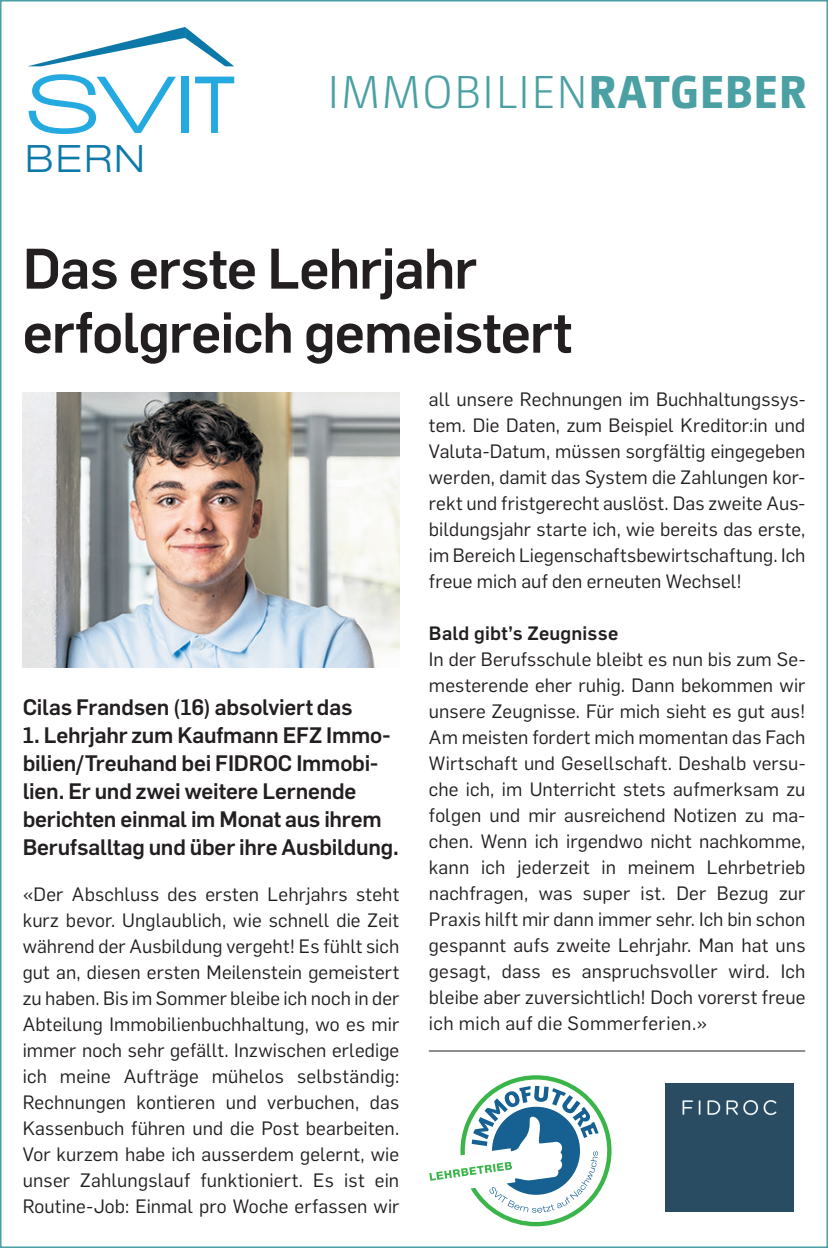
<style>
.page{position:relative;width:828px;height:1248px;background:#fff}
.page>*{position:absolute;margin:0;border:0;box-sizing:border-box;transform-origin:0 0}
.t1{font:500 56px/64px "Flama";letter-spacing:-.02em;color:#231f20}
.t2{font:300 46px "Camingo Dos Text";letter-spacing:.025em;color:#4aa0a3}
.t3{font:300 expanded 37.8px "Helvetica Neue LT Std";color:#0c79a9}
.t4{font:500 22px/28px "Flama";letter-spacing:-.01em;color:#231f20}
.t5{font:19px/26px "Flama";letter-spacing:.01em;color:#231f20;text-align:justify}
.t6{font:500 19px "Flama";letter-spacing:.01em;color:#231f20}
.s1{font-weight:800}
</style>
<div class="page">
<svg style="left:29px;top:74px;width:147px;height:60px"></svg>
<div style="left:182px;top:77px;width:7px;height:56px;background:#24aae1"></div>
<svg style="left:195px;top:77px;width:39px;height:56px"></svg>
<svg style="left:29px;top:27px;width:205px;height:39px"></svg>
<img style="left:23px;top:393px;width:376px;height:274px">
<div style="left:665px;top:1083px;width:128px;height:128px;background:#294c63"></div>
<hr style="left:429px;top:1050px;width:376px;height:1px;background:#231f20">
<svg style="left:429px;top:1075px;width:182px;height:151px"></svg>
<h3 class="t3" style="left:26px;top:136px;width:121px">BERN</h3>
<h2 class="t2" style="left:328px;top:65px;width:480px">IMMOBILIEN<span class="s1">RATGEBER</span></h2>
<h1 class="t1" style="left:23px;top:232px;width:551px">Das erste Lehrjahr erfolgreich gemeistert</h1>
<p class="t4" style="left:23px;top:691px;width:331px">Cilas Frandsen (16) absolviert das</p>
<p class="t4" style="left:23px;top:719px;width:378px">1. Lehrjahr zum Kaufmann EFZ Immo&shy;bilien/Treuhand bei FIDROC Immobi&shy;lien. Er und zwei weitere Lernende berichten einmal im Monat aus ihrem Berufsalltag und über ihre Ausbildung.</p>
<p class="t5" style="left:23px;top:879px;width:378px">«Der Abschluss des ersten Lehrjahrs steht kurz bevor. Unglaublich, wie schnell die Zeit während der Ausbildung vergeht! Es fühlt sich gut an, diesen ersten Meilenstein gemeistert zu haben. Bis im Sommer bleibe ich noch in der Abteilung Immobilienbuchhaltung, wo es mir immer noch sehr gefällt. Inzwischen erledige ich meine Aufträge mühelos selbständig:<br>Rechnungen kontieren und verbuchen, das Kassenbuch führen und die Post bearbeiten.<br>Vor kurzem habe ich ausserdem gelernt, wie unser Zahlungslauf funktioniert. Es ist ein Routine-Job: Einmal pro Woche erfassen wir</p>
<p class="t5" style="left:429px;top:385px;width:378px">all unsere Rechnungen im Buchhaltungssys&shy;tem. Die Daten, zum Beispiel Kreditor:in und Valuta-Datum, müssen sorgfältig eingegeben werden, damit das System die Zahlungen kor&shy;rekt und fristgerecht auslöst. Das zweite Aus&shy;bildungsjahr starte ich, wie bereits das erste, im Bereich Liegenschaftsbewirtschaftung. Ich freue mich auf den erneuten Wechsel!</p>
<p class="t6" style="left:429px;top:620px;width:191px">Bald gibt’s Zeugnisse</p>
<p class="t5" style="left:429px;top:645px;width:378px">In der Berufsschule bleibt es nun bis zum Se&shy;mesterende eher ruhig. Dann bekommen wir unsere Zeugnisse. Für mich sieht es gut aus!<br>Am meisten fordert mich momentan das Fach Wirtschaft und Gesellschaft. Deshalb versu&shy;che ich, im Unterricht stets aufmerksam zu folgen und mir ausreichend Notizen zu ma&shy;chen. Wenn ich irgendwo nicht nachkomme, kann ich jederzeit in meinem Lehrbetrieb nachfragen, was super ist. Der Bezug zur Praxis hilft mir dann immer sehr. Ich bin schon gespannt aufs zweite Lehrjahr. Man hat uns gesagt, dass es anspruchsvoller wird. Ich bleibe aber zuversichtlich! Doch vorerst freue ich mich auf die Sommerferien.»</p>
</div>
